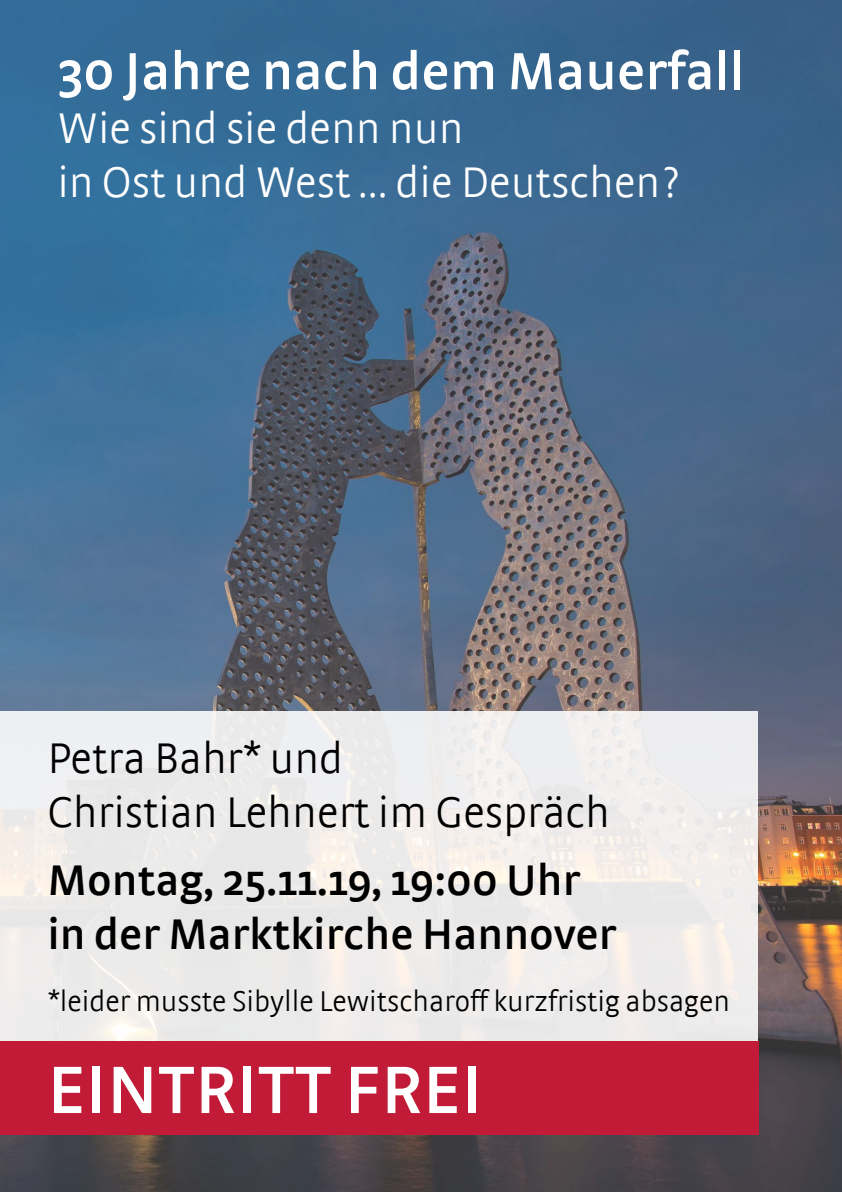
<style>
.page{position:relative;width:842px;height:1192px;background:#fff}
.page>*{position:absolute;margin:0;border:0;box-sizing:border-box;transform-origin:0 0}
.t1{font:600 70.5px "Strada";color:#fff}
.t2{font:600 55px "Strada";color:#fff}
.t3{font:600 45px/54px "Strada";color:#000}
.t4{font:300 45px/54px "Strada";color:#fff}
.t5{font:300 45px/54px "Strada";color:#000}
.t6{font:300 30px "Strada";color:#000}
</style>
<div class="page">
<img style="left:0;top:0;width:842px;height:1192px">
<div style="left:0;top:711px;width:758px;height:331px;background:#edeceb"></div>
<div style="left:0;top:1042px;width:758px;height:93px;background:#c21b38"></div>
<h2 class="t2" style="left:57px;top:39px;width:689px">30 Jahre nach dem Mauerfall</h2>
<h3 class="t4" style="left:57px;top:101px;width:625px">Wie sind sie denn nun<br>in Ost und West … die Deutschen?</h3>
<h3 class="t5" style="left:47px;top:730px;width:564px">Petra Bahr* und<br>Christian Lehnert im Gespräch</h3>
<h3 class="t3" style="left:47px;top:852px;width:570px">Montag, 25.11.19, 19:00 Uhr in der Marktkirche Hannover</h3>
<p class="t6" style="left:47px;top:984px;width:684px">*leider musste Sibylle Lewitscharoff kurzfristig absagen</p>
<h1 class="t1" style="left:47px;top:1048px;width:436px">EINTRITT FREI</h1>
</div>
